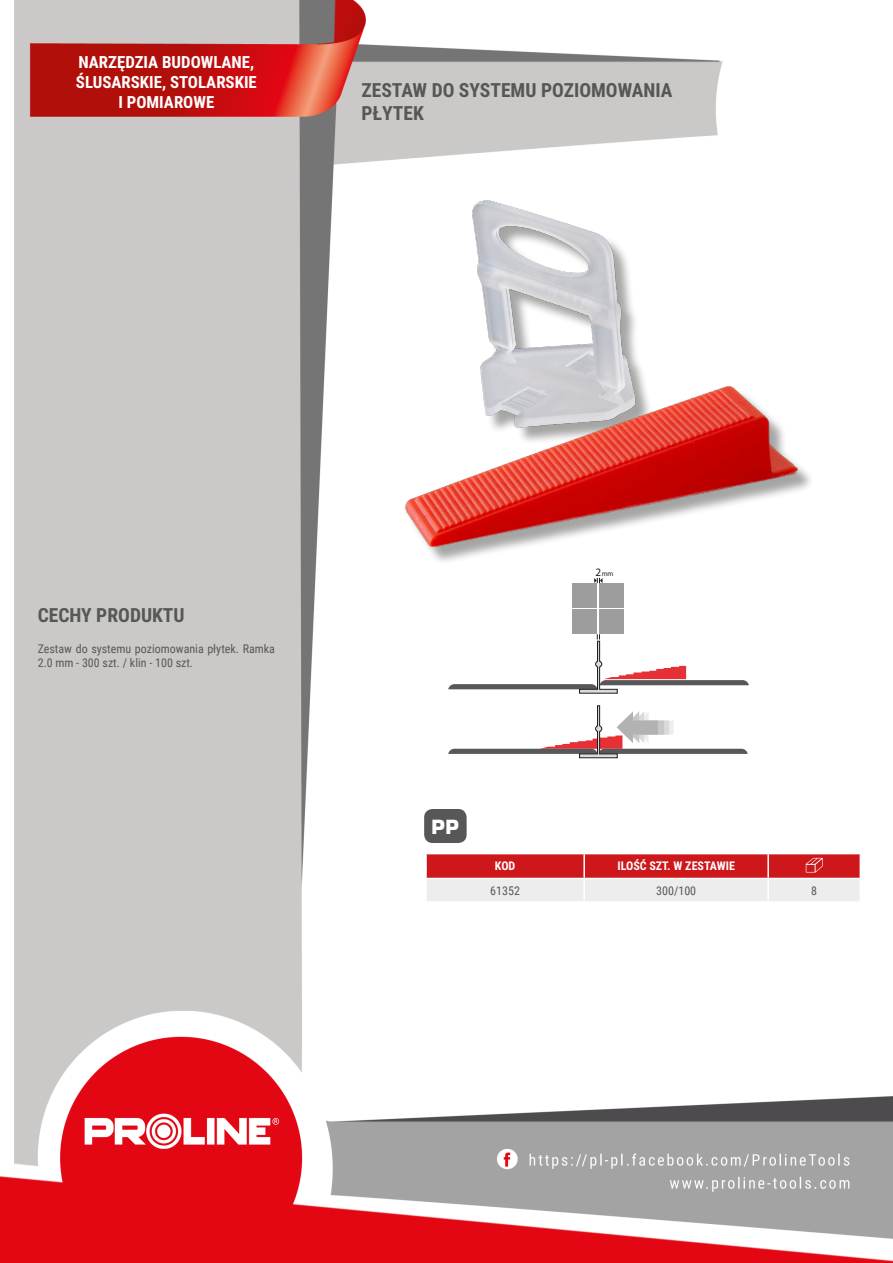
<style>
.page{position:relative;width:893px;height:1263px;background:#fff}
.page>*{position:absolute;margin:0;border:0;box-sizing:border-box;transform-origin:0 0}
.Lewo_bez_dzielenia{font:700 19.5px/23.4px "Roboto Condensed";color:#575756}
.MateriaĹ__CECHY{font:700 19.5px "Roboto Condensed";color:#575756}
.t1{font:700 19.5px "Square 721 BT";color:#fff}
.NagĹ_Ăłwek{font:700 16.8px/20.1px "Roboto Condensed";color:#fff;text-align:center}
.Opisy{font:12px/14.4px "Roboto Condensed";color:#575756}
.Ĺšrodek_bez_dzieleni{font:700 12px "Roboto Condensed";color:#fff}
.Center{font:12px "Roboto Condensed";color:#575756}
.Indeks{font:12px "Roboto Condensed";color:#575756}
.Tabelka_nagĹ_Ăłwek{font:700 12px "Roboto Condensed";color:#fff}
.t2{font:7.35px "Myriad Pro";color:#1d1d1b}
.s1{font-size:11.4px}
</style>
<div class="page">
<img style="left:0;top:0;width:893px;height:1263px">
<div style="left:408px;top:203px;width:407px;height:362px;background:#1d1d1b;opacity:.4"></div>
<img style="left:405px;top:200px;width:407px;height:347px">
<div style="left:572px;top:584px;width:25px;height:24px;background:#9d9d9d"></div>
<div style="left:599px;top:584px;width:25px;height:24px;background:#9d9d9d"></div>
<div style="left:572px;top:609px;width:25px;height:25px;background:#9d9d9d"></div>
<div style="left:599px;top:609px;width:25px;height:25px;background:#9d9d9d"></div>
<svg style="left:448px;top:634px;width:301px;height:60px"></svg>
<svg style="left:594px;top:578px;width:8px;height:5px"></svg>
<svg style="left:448px;top:705px;width:300px;height:53px"></svg>
<hr style="left:425px;top:854px;width:2px;height:24px;background:#fff">
<hr style="left:425px;top:879px;width:2px;height:22px;background:#fff">
<hr style="left:425px;top:853px;width:159px;height:1px;background:#fff">
<hr style="left:425px;top:878px;width:159px;height:1px;background:#fff">
<hr style="left:425px;top:901px;width:159px;height:2px;background:#fff">
<hr style="left:584px;top:901px;width:184px;height:2px;background:#fff">
<hr style="left:768px;top:901px;width:93px;height:2px;background:#fff">
<svg style="left:426px;top:853px;width:435px;height:48px;background:#de8789"></svg>
<div style="left:424px;top:809px;width:43px;height:34px;background:#575756;border-radius:8px"></div>
<p class="NagĹ_Ăłwek" style="left:76px;top:51px;width:182px">NARZĘDZIA BUDOWLANE,<br>ŚLUSARSKIE, STOLARSKIE<br>I POMIAROWE</p>
<p class="Lewo_bez_dzielenia" style="left:361px;top:77px;width:313px">ZESTAW DO SYSTEMU POZIOMOWANIA<br>PŁYTEK</p>
<p class="MateriaĹ__CECHY" style="left:38px;top:601px;width:148px">CECHY PRODUKTU</p>
<p class="Opisy" style="left:38px;top:641px;width:239px">Zestaw do systemu poziomowania płytek. Ramka<br>2.0 mm - 300 szt. / klin - 100 szt.</p>
<p class="t2" style="left:596px;top:569px;width:19px"><span class="s1">2</span>mm</p>
<p class="t1" style="left:431px;top:815px;width:29px">PP</p>
<p class="Tabelka_nagĹ_Ăłwek" style="left:495px;top:858px;width:22px">KOD</p>
<p class="Ĺšrodek_bez_dzieleni" style="left:617px;top:858px;width:119px">ILOŚĆ SZT. W ZESTAWIE</p>
<p class="Indeks" style="left:490px;top:882px;width:31px">61352</p>
<p class="Center" style="left:656px;top:882px;width:42px">300/100</p>
<p class="Center" style="left:811px;top:882px;width:7px">8</p>
</div>
